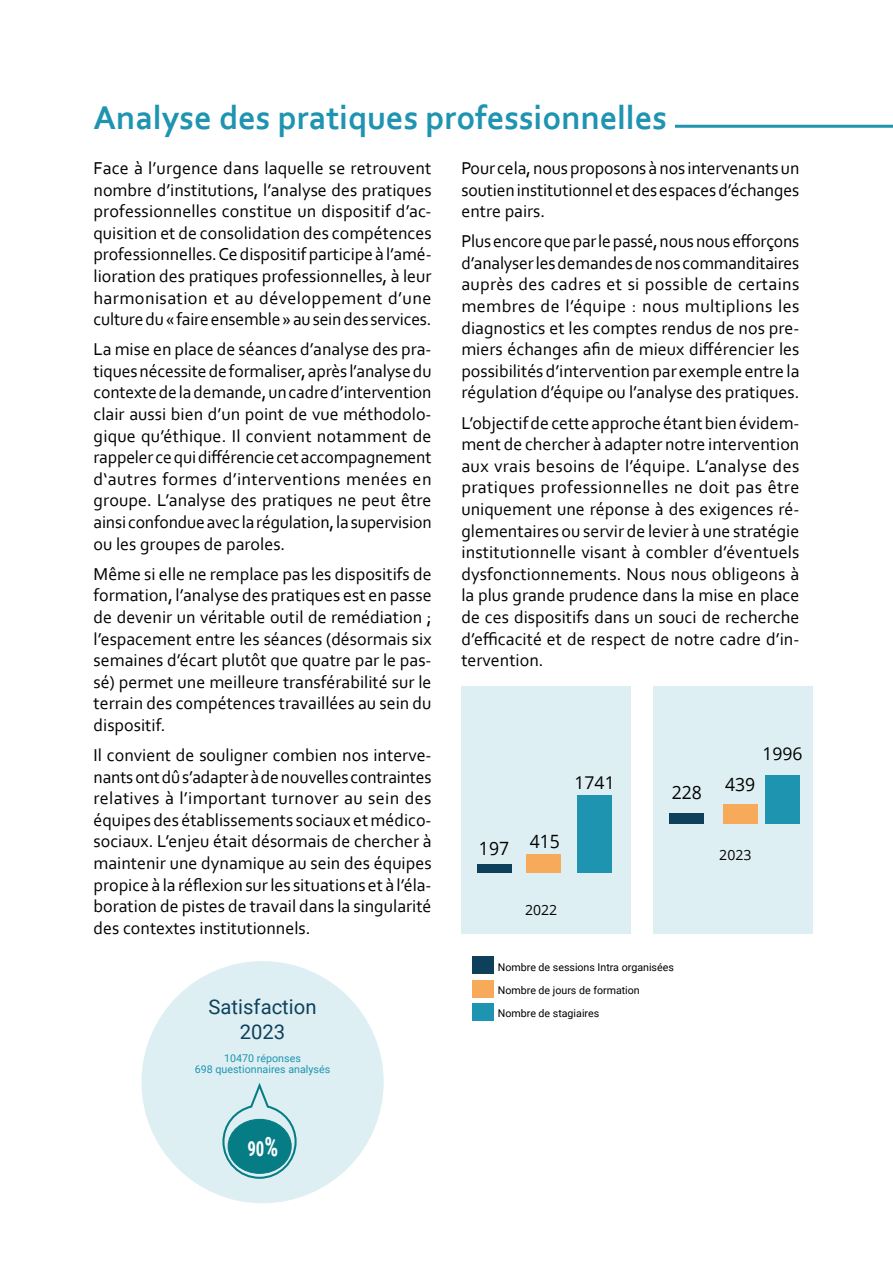
<style>
.page{position:relative;width:893px;height:1263px;background:#fff}
.page>*{position:absolute;margin:0;border:0;box-sizing:border-box;transform-origin:0 0}
.t1{font:700 34.5px "Corbel";color:#1f94b1}
.t2{font:700 20.7px "Roboto Condensed";color:#fff;scale:.81 1}
.t3{font:20.25px/24.3px "Roboto";color:#0f415b;text-align:center}
.t4{font:18.3px "Open Sans";color:#000;scale:.96 1}
.t5{font:18px/21.6px "Corbel";color:#000;text-align:justify}
.t6{font:17.55px "Open Sans";color:#000}
.t7{font:14.1px "Open Sans";color:#000}
.t8{font:10.65px/23.2px "Roboto";color:#000}
.t9{font:10.65px/10.9px "Roboto";color:#1f94b1;text-align:center}
.s1{font-size:26.7px}
</style>
<div class="page">
<div style="left:141px;top:961px;width:243px;height:242px;background:#ddeff3;border-radius:50%"></div>
<svg style="left:222px;top:1083px;width:75px;height:96px"></svg>
<div style="left:461px;top:686px;width:170px;height:248px;background:#ddeff3"></div>
<div style="left:477px;top:864px;width:34px;height:9px;background:#0f405b"></div>
<div style="left:577px;top:795px;width:35px;height:78px;background:#1f94b1"></div>
<div style="left:526px;top:855px;width:35px;height:18px;background:#f7ab5a"></div>
<div style="left:653px;top:686px;width:160px;height:248px;background:#ddeff3"></div>
<div style="left:669px;top:813px;width:35px;height:10px;background:#0f405b"></div>
<div style="left:765px;top:775px;width:35px;height:48px;background:#1f94b1"></div>
<div style="left:723px;top:804px;width:35px;height:19px;background:#f7ab5a"></div>
<div style="left:472px;top:956px;width:22px;height:18px;background:#0f405b"></div>
<div style="left:472px;top:980px;width:22px;height:17px;background:#f7ab5a"></div>
<div style="left:472px;top:1003px;width:22px;height:17px;background:#1f94b1"></div>
<hr style="left:675px;top:125px;width:218px;height:3px;background:#1f94b1">
<h1 class="t1" style="left:94px;top:96px;width:575px">Analyse des pratiques professionnelles</h1>
<p class="t5" style="left:94px;top:157px;width:340px">Face à l’urgence dans laquelle se retrouvent nombre d’institutions, l’analyse des pratiques professionnelles constitue un dispositif d’ac&shy;quisition et de consolidation des compétences professionnelles. Ce dispositif participe à l’amé&shy;lioration des pratiques professionnelles, à leur harmonisation et au développement d’une culture du « faire ensemble » au sein des services.</p>
<p class="t5" style="left:94px;top:338px;width:340px">La mise en place de séances d’analyse des pra&shy;tiques nécessite de formaliser, après l’analyse du contexte de la demande, un cadre d’intervention clair aussi bien d’un point de vue méthodolo&shy;gique qu’éthique. Il convient notamment de rappeler ce qui différencie cet accompagnement d‘autres formes d’interventions menées en groupe. L’analyse des pratiques ne peut être ainsi confondue avec la régulation, la supervision ou les groupes de paroles.</p>
<p class="t5" style="left:94px;top:562px;width:340px">Même si elle ne remplace pas les dispositifs de formation, l’analyse des pratiques est en passe de devenir un véritable outil de remédiation ; l’espacement entre les séances (désormais six semaines d’écart plutôt que quatre par le pas&shy;sé) permet une meilleure transférabilité sur le terrain des compétences travaillées au sein du dispositif.</p>
<p class="t5" style="left:94px;top:744px;width:340px">Il convient de souligner combien nos interve&shy;nants ont dû s’adapter à de nouvelles contraintes relatives à l’important turnover au sein des équipes des établissements sociaux et médico&shy;sociaux. L’enjeu était désormais de chercher à maintenir une dynamique au sein des équipes propice à la réflexion sur les situations et à l’éla&shy;boration de pistes de travail dans la singularité des contextes institutionnels.</p>
<p class="t3" style="left:209px;top:994px;width:109px">Satisfaction<br>2023</p>
<p class="t9" style="left:195px;top:1052px;width:137px">10470 réponses<br>698 questionnaires analysés</p>
<p class="t2" style="left:247px;top:1134px;width:40px">90<span class="s1">%</span></p>
<p class="t5" style="left:461px;top:157px;width:339px">Pour cela, nous proposons à nos intervenants un soutien institutionnel et des espaces d’échanges entre pairs.</p>
<p class="t5" style="left:461px;top:230px;width:340px">Plus encore que par le passé, nous nous efforçons d’analyser les demandes de nos commanditaires auprès des cadres et si possible de certains membres de l’équipe : nous multiplions les diagnostics et les comptes rendus de nos pre&shy;miers échanges afin de mieux différencier les possibilités d’intervention par exemple entre la régulation d’équipe ou l’analyse des pratiques.</p>
<p class="t5" style="left:461px;top:411px;width:340px">L’objectif de cette approche étant bien évidem&shy;ment de chercher à adapter notre intervention aux vrais besoins de l’équipe. L’analyse des pratiques professionnelles ne doit pas être uniquement une réponse à des exigences ré&shy;glementaires ou servir de levier à une stratégie institutionnelle visant à combler d’éventuels dysfonctionnements. Nous nous obligeons à la plus grande prudence dans la mise en place de ces dispositifs dans un souci de recherche d’efficacité et de respect de notre cadre d’in&shy;tervention.</p>
<p class="t4" style="left:479px;top:835px;width:33px">197</p>
<p class="t6" style="left:574px;top:770px;width:42px">1741</p>
<p class="t4" style="left:530px;top:828px;width:33px">415</p>
<p class="t7" style="left:525px;top:900px;width:34px">2022</p>
<p class="t4" style="left:672px;top:780px;width:33px">228</p>
<p class="t8" style="left:498px;top:955px;width:178px">Nombre de sessions Intra organisées<br>Nombre de jours de formation<br>Nombre de stagiaires</p>
<p class="t4" style="left:725px;top:772px;width:33px">439</p>
<p class="t6" style="left:762px;top:742px;width:42px">1996</p>
<p class="t7" style="left:719px;top:845px;width:34px">2023</p>
</div>
